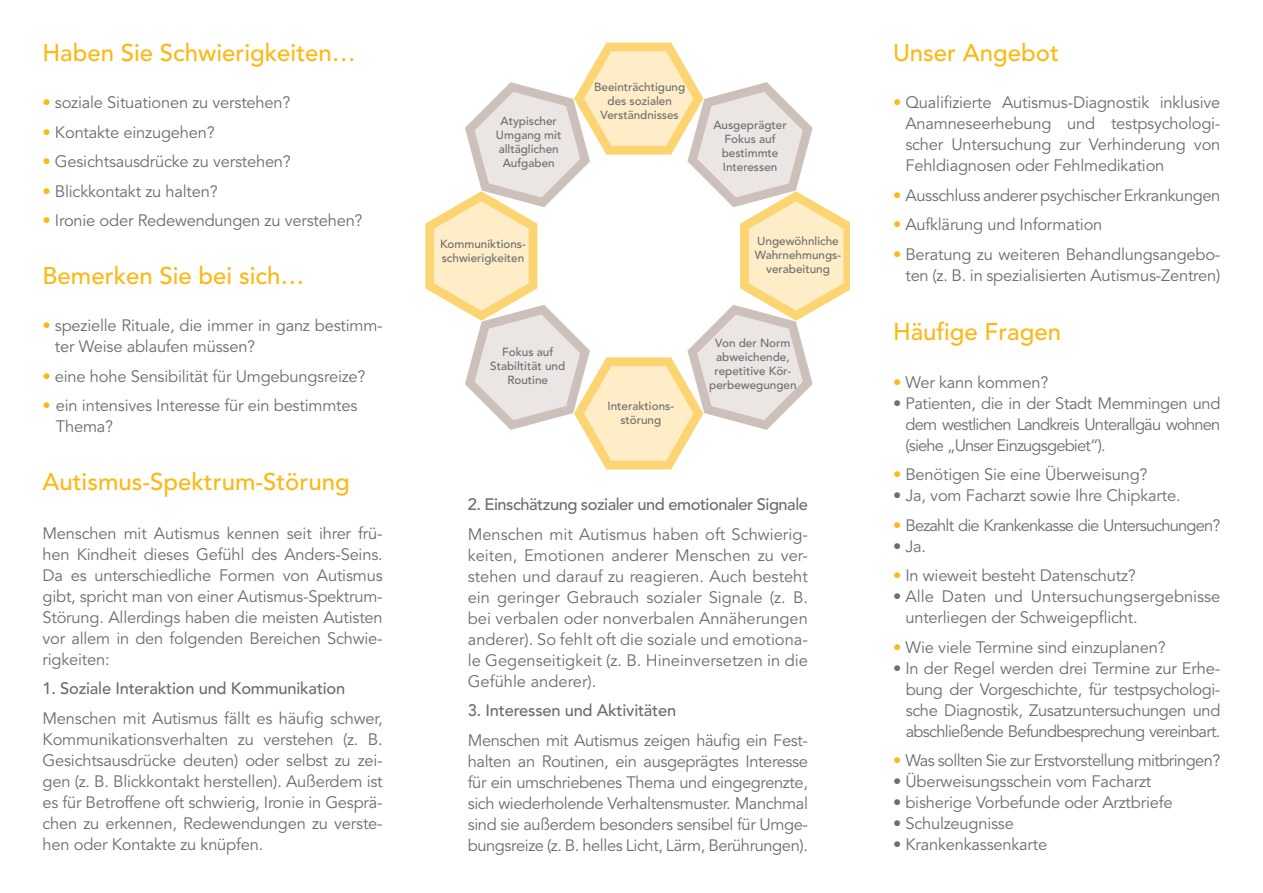
<style>
.page{position:relative;width:1263px;height:893px;background:#fff}
.page>*{position:absolute;margin:0;border:0;box-sizing:border-box;transform-origin:0 0}
.t1{font:500 24px "Avenir LT Std";color:#fcb814}
.t2{font:16.5px/21px "Avenir LT Std";letter-spacing:-.015em;color:#6c6d70;text-align:justify}
.t3{font:500 16.5px "Avenir LT Std";letter-spacing:-.015em;color:#6c6d70}
.t4{font:16.5px "Avenir LT Std";letter-spacing:-.035em;color:#6c6d70}
.t5{font:16.5px "Avenir LT Std";letter-spacing:-.05em;color:#6c6d70}
.t6{font:500 11.7px/14.1px "Avenir LT Std";color:#6c6d70;text-align:center}
.s1{color:#fcb814}
</style>
<div class="page">
<svg style="left:425px;top:43px;width:424px;height:426px"></svg>
<h1 class="t1" style="left:43px;top:38px;width:315px">Haben Sie Schwierigkeiten…</h1>
<p class="t2" style="left:43px;top:92px;width:249px"><span class="s1">•</span> soziale Situationen zu verstehen?</p>
<p class="t2" style="left:43px;top:122px;width:174px"><span class="s1">•</span> Kontakte einzugehen?</p>
<p class="t2" style="left:43px;top:151px;width:250px"><span class="s1">•</span> Gesichtsausdrücke zu verstehen?</p>
<p class="t2" style="left:43px;top:181px;width:177px"><span class="s1">•</span> Blickkontakt zu halten?</p>
<p class="t2" style="left:43px;top:210px;width:322px"><span class="s1">•</span> Ironie oder Redewendungen zu verstehen?</p>
<h1 class="t1" style="left:43px;top:262px;width:263px">Bemerken Sie bei sich…</h1>
<p class="t2" style="left:55px;top:316px;width:329px;text-indent:-12px"><span class="s1">•</span> spezielle Rituale, die immer in ganz bestimm&shy;ter Weise ablaufen müssen?</p>
<p class="t2" style="left:43px;top:366px;width:324px"><span class="s1">•</span> eine hohe Sensibilität für Umgebungsreize?</p>
<p class="t2" style="left:56px;top:396px;width:303px;text-indent:-13px"><span class="s1">•</span> ein intensives Interesse für ein bestimmtes<br>Thema?</p>
<h1 class="t1" style="left:43px;top:468px;width:309px">Autismus-Spektrum-Störung</h1>
<p class="t2" style="left:43px;top:523px;width:342px">Menschen mit Autismus kennen seit ihrer frü&shy;hen Kindheit dieses Gefühl des Anders-Seins.<br>Da es unterschiedliche Formen von Autismus gibt, spricht man von einer Autismus-Spektrum-Störung. Allerdings haben die meisten Autisten vor allem in den folgenden Bereichen Schwie&shy;rigkeiten:</p>
<p class="t3" style="left:43px;top:679px;width:304px">1. Soziale Interaktion und Kommunikation</p>
<p class="t2" style="left:43px;top:708px;width:342px">Menschen mit Autismus fällt es häufig schwer, Kommunikationsverhalten zu verstehen (z. B.<br>Gesichtsausdrücke deuten) oder selbst zu zei&shy;gen (z. B. Blickkontakt herstellen). Außerdem ist es für Betroffene oft schwierig, Ironie in Gesprä&shy;chen zu erkennen, Redewendungen zu verste&shy;hen oder Kontakte zu knüpfen.</p>
<p class="t6" style="left:594px;top:80px;width:93px">Beeinträchtigung des sozialen<br>Verständnisses</p>
<p class="t6" style="left:496px;top:114px;width:67px">Atypischer<br>Umgang mit alltäglichen<br>Aufgaben</p>
<p class="t6" style="left:713px;top:118px;width:75px">Ausgeprägter<br>Fokus auf bestimmte<br>Interessen</p>
<p class="t6" style="left:440px;top:237px;width:87px;text-align:left">Kommuniktions&shy;schwierigkeiten</p>
<p class="t6" style="left:490px;top:345px;width:76px">Fokus auf<br>Stabiltität und<br>Routine</p>
<p class="t6" style="left:607px;top:399px;width:68px">Interaktions&shy;störung</p>
<p class="t6" style="left:755px;top:234px;width:88px">Ungewöhnliche<br>Wahrnehmungs&shy;verabeitung</p>
<p class="t6" style="left:709px;top:336px;width:89px">Von der Norm abweichende, repetitive Kör&shy;perbewegungen</p>
<p class="t3" style="left:468px;top:495px;width:342px">2. Einschätzung sozialer und emotionaler Signale</p>
<p class="t2" style="left:468px;top:524px;width:342px">Menschen mit Autismus haben oft Schwierig&shy;keiten, Emotionen anderer Menschen zu ver&shy;stehen und darauf zu reagieren. Auch besteht ein geringer Gebrauch sozialer Signale (z. B. bei verbalen oder nonverbalen Annäherungen anderer). So fehlt oft die soziale und emotiona&shy;le Gegenseitigkeit (z. B. Hineinversetzen in die Gefühle anderer).</p>
<p class="t3" style="left:468px;top:701px;width:210px">3. Interessen und Aktivitäten</p>
<p class="t2" style="left:468px;top:730px;width:342px">Menschen mit Autismus zeigen häufig ein Fest&shy;halten an Routinen, ein ausgeprägtes Interesse für ein umschriebenes Thema und eingegrenzte, sich wiederholende Verhaltensmuster. Manchmal sind sie außerdem besonders sensibel für Umge&shy;bungsreize (z. B. helles Licht, Lärm, Berührungen).</p>
<h1 class="t1" style="left:893px;top:38px;width:167px">Unser Angebot</h1>
<p class="t2" style="left:905px;top:92px;width:316px;text-indent:-12px"><span class="s1">•</span> Qualifizierte Autismus-Diagnostik inklusive Anamneseerhebung und testpsychologi&shy;scher Untersuchung zur Verhinderung von Fehldiagnosen oder Fehlmedikation</p>
<p class="t2" style="left:893px;top:185px;width:329px"><span class="s1">•</span> Ausschluss anderer psychischer Erkrankungen</p>
<p class="t2" style="left:893px;top:214px;width:211px"><span class="s1">•</span> Aufklärung und Information</p>
<p class="t2" style="left:893px;top:244px;width:329px;text-align:right"><span class="s1">•</span> Beratung zu weiteren Behandlungsangebo&shy;ten (z. B. in spezialisierten Autismus-Zentren)</p>
<h1 class="t1" style="left:893px;top:318px;width:170px">Häufige Fragen</h1>
<p class="t2" style="left:893px;top:372px;width:157px"><span class="s1">•</span> Wer kann kommen?</p>
<p class="t2" style="left:905px;top:393px;width:317px;text-indent:-12px">• Patienten, die in der Stadt Memmingen und dem westlichen Landkreis Unterallgäu wohnen (siehe „Unser Einzugsgebiet“).</p>
<p class="t2" style="left:893px;top:464px;width:256px"><span class="s1">•</span> Benötigen Sie eine Überweisung?</p>
<p class="t2" style="left:893px;top:485px;width:289px">• Ja, vom Facharzt sowie Ihre Chipkarte.</p>
<p class="t5" style="left:893px;top:515px;width:329px"><span class="s1">•</span> Bezahlt die Krankenkasse die Untersuchungen?</p>
<p class="t2" style="left:893px;top:536px;width:35px">• Ja.</p>
<p class="t2" style="left:893px;top:565px;width:244px"><span class="s1">•</span> In wieweit besteht Datenschutz?</p>
<p class="t2" style="left:905px;top:586px;width:316px;text-indent:-12px">• Alle Daten und Untersuchungsergebnisse unterliegen der Schweigepflicht.</p>
<p class="t2" style="left:893px;top:637px;width:274px"><span class="s1">•</span> Wie viele Termine sind einzuplanen?</p>
<p class="t2" style="left:906px;top:658px;width:316px;text-indent:-13px">• In der Regel werden drei Termine zur Erhe&shy;bung der Vorgeschichte, für testpsychologi&shy;sche Diagnostik, Zusatzuntersuchungen und abschließende Befundbesprechung vereinbart.</p>
<p class="t4" style="left:893px;top:751px;width:329px"><span class="s1">•</span> Was sollten Sie zur Erstvorstellung mitbringen?</p>
<p class="t2" style="left:893px;top:771px;width:260px">• Überweisungsschein vom Facharzt</p>
<p class="t2" style="left:893px;top:792px;width:281px">• bisherige Vorbefunde oder Arztbriefe</p>
<p class="t2" style="left:893px;top:813px;width:122px">• Schulzeugnisse</p>
<p class="t2" style="left:893px;top:834px;width:156px">• Krankenkassenkarte</p>
</div>
